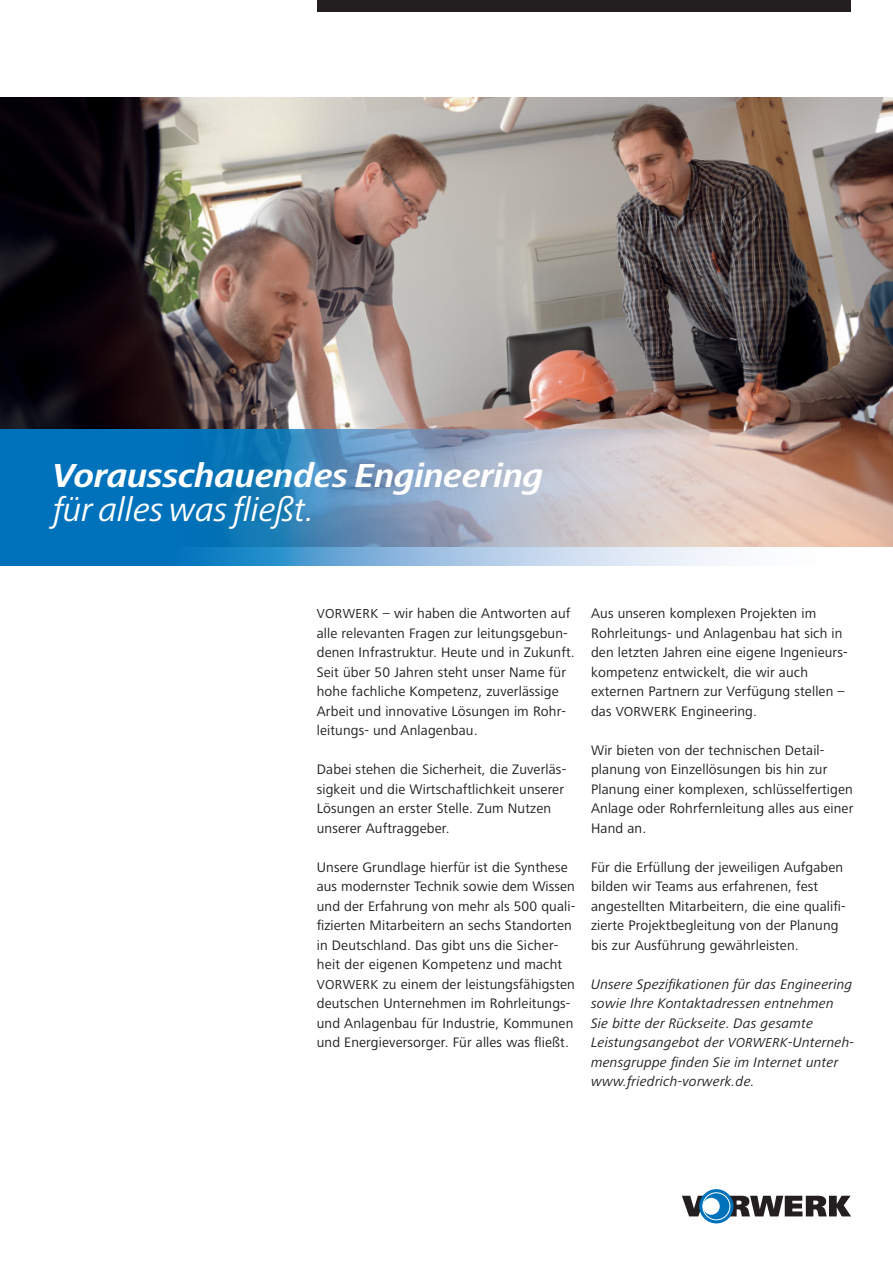
<style>
.page{position:relative;width:893px;height:1263px;background:#fff}
.page>*{position:absolute;margin:0;border:0;box-sizing:border-box;transform-origin:0 0}
.t1{font:italic 700 34.5px "Frutiger Next LT";letter-spacing:-.005em;color:#fff}
.t2{font:italic 34.5px "Frutiger Next LT";letter-spacing:-.005em;color:#fff}
.t3{font:14.25px/19.5px "Frutiger Next LT";letter-spacing:.01em;color:#231f20}
.t4{font:italic 14.25px/19.5px "Frutiger Next LT";letter-spacing:.01em;color:#231f20}
.s1{font-size:13.5px}
</style>
<div class="page">
<img style="left:0;top:98px;width:893px;height:448px">
<div style="left:0;top:429px;width:173px;height:137px;background:#0072bc"></div>
<svg style="left:173px;top:429px;width:677px;height:137px;background:#95acc2"></svg>
<div style="left:317px;top:0;width:533px;height:12px;background:#231f20"></div>
<svg style="left:682px;top:1196px;width:20px;height:20px"></svg>
<svg style="left:699px;top:1189px;width:34px;height:34px"></svg>
<svg style="left:703px;top:1193px;width:27px;height:27px"></svg>
<div style="left:702px;top:1192px;width:28px;height:28px;border:1px solid #fff;border-radius:50%"></div>
<div style="left:703px;top:1198px;width:17px;height:17px;background:#fff;border-radius:50%"></div>
<svg style="left:729px;top:1196px;width:122px;height:20px"></svg>
<h1 class="t1" style="left:53px;top:456px;width:492px">Vorausschauendes Engineering</h1>
<h1 class="t2" style="left:53px;top:491px;width:263px">für alles was fließt.</h1>
<p class="t3" style="left:317px;top:604px;width:259px"><span class="s1">VORWERK</span> – wir haben die Antworten auf alle relevanten Fragen zur leitungsgebun&shy;denen Infrastruktur. Heute und in Zukunft.<br>Seit über 50 Jahren steht unser Name für hohe fachliche Kompetenz, zuverlässige Arbeit und innovative Lösungen im Rohr&shy;leitungs- und Anlagenbau.</p>
<p class="t3" style="left:317px;top:760px;width:251px">Dabei stehen die Sicherheit, die Zuverläs&shy;sigkeit und die Wirtschaftlichkeit unserer Lösungen an erster Stelle. Zum Nutzen unserer Auftraggeber.</p>
<p class="t3" style="left:317px;top:857px;width:260px">Unsere Grundlage hierfür ist die Synthese aus modernster Technik sowie dem Wissen und der Erfahrung von mehr als 500 quali&shy;fizierten Mitarbeitern an sechs Standorten in Deutschland. Das gibt uns die Sicher&shy;heit der eigenen Kompetenz und macht <span class="s1">VORWERK</span> zu einem der leistungsfähigsten deutschen Unternehmen im Rohrleitungs&shy;und Anlagenbau für Industrie, Kommunen und Energieversorger. Für alles was fließt.</p>
<p class="t3" style="left:591px;top:604px;width:258px">Aus unseren komplexen Projekten im Rohrleitungs- und Anlagenbau hat sich in den letzten Jahren eine eigene Ingenieurs&shy;kompetenz entwickelt, die wir auch externen Partnern zur Verfügung stellen – das <span class="s1">VORWERK</span> Engineering.</p>
<p class="t3" style="left:591px;top:740px;width:264px">Wir bieten von der technischen Detail&shy;planung von Einzellösungen bis hin zur Planung einer komplexen, schlüsselfertigen Anlage oder Rohrfernleitung alles aus einer Hand an.</p>
<p class="t3" style="left:591px;top:857px;width:256px">Für die Erfüllung der jeweiligen Aufgaben bilden wir Teams aus erfahrenen, fest angestellten Mitarbeitern, die eine qualifi&shy;zierte Projektbegleitung von der Planung bis zur Ausführung gewährleisten.</p>
<p class="t4" style="left:591px;top:974px;width:264px">Unsere Spezifikationen für das Engineering sowie Ihre Kontaktadressen entnehmen Sie bitte der Rückseite. Das gesamte Leistungsangebot der <span class="s1">VORWERK</span>-Unterneh&shy;mensgruppe finden Sie im Internet unter www.friedrich-vorwerk.de.</p>
</div>
